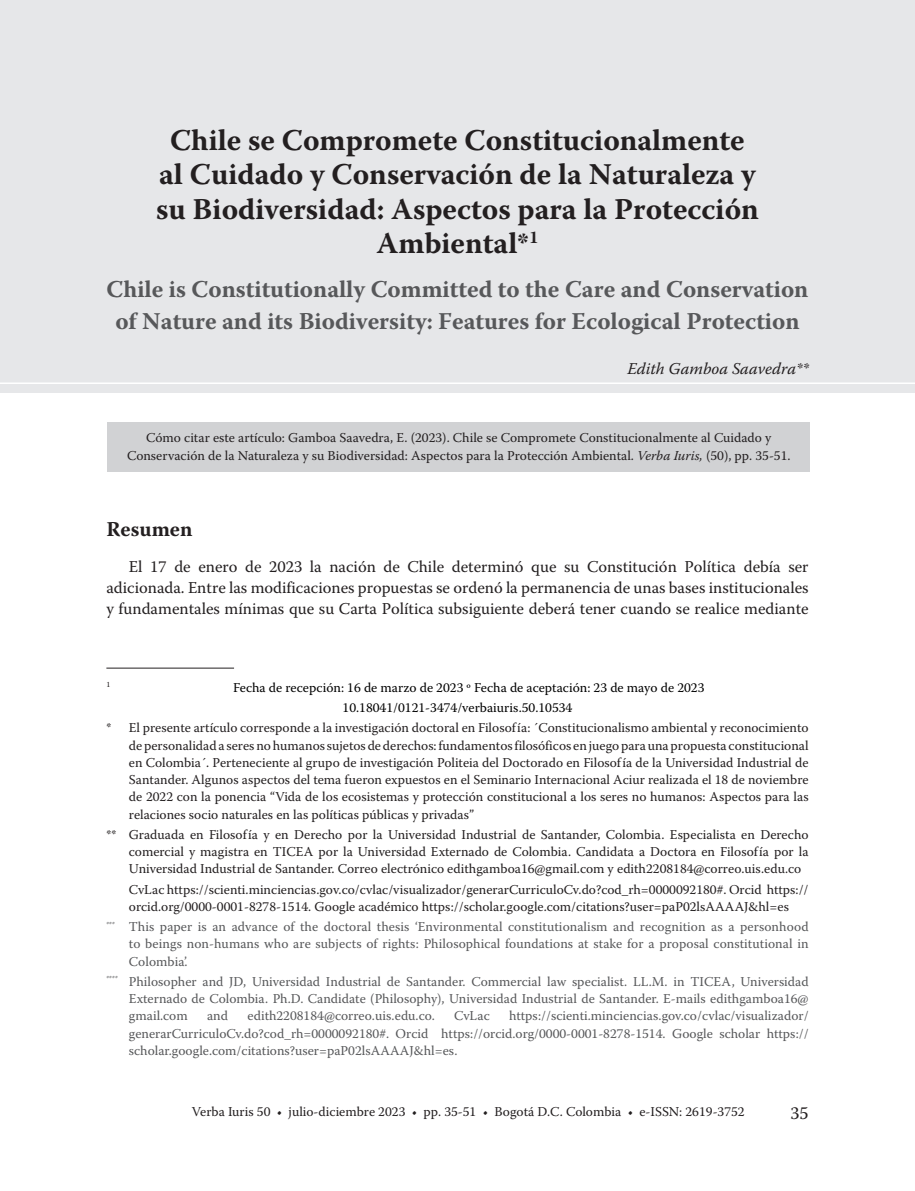
<style>
.page{position:relative;width:915px;height:1191px;background:#fff}
.page>*{position:absolute;margin:0;border:0;box-sizing:border-box;transform-origin:0 0}
.t1{font:700 30px/34.5px "Warnock Pro";color:#231f20;text-align:center}
.t2{font:700 24px/31.5px "Warnock Pro";color:#57585a;text-align:center}
.t3{font:700 21px "Warnock Pro";letter-spacing:.005em;color:#231f20}
.t4{font:18px "Warnock Pro";color:#231f20}
.t5{font:16.5px/21px "Warnock Pro";color:#231f20;text-align:justify}
.t6{font:italic 16.5px "Warnock Pro";color:#231f20}
.t7{font:13.5px/17.2px "Warnock Pro";color:#231f20;text-align:justify}
.t8{font:13.5px/17.2px "Warnock Pro";color:#57585a;text-align:justify}
.t9{font:13.5px/20.2px "Warnock Pro";color:#000}
.t10{font:7.8px "Warnock Pro";color:#231f20}
.s1{font-style:italic}
</style>
<div class="page">
<div style="left:0;top:0;width:914px;height:392px;background:#e6e7e9"></div>
<hr style="left:0;top:382px;width:914px;height:2px;background:#fff">
<div style="left:108px;top:422px;width:701px;height:50px;background:#d1d2d4"></div>
<hr style="left:106px;top:667px;width:128px;height:1px;background:#231f20">
<h1 class="t1" style="left:156px;top:122px;width:604px">Chile se Compromete Constitucionalmente al Cuidado y Conservación de la Naturaleza y su Biodiversidad: Aspectos para la Protección Ambiental*<sup>1</sup></h1>
<h2 class="t2" style="left:106px;top:273px;width:703px">Chile is Constitutionally Committed to the Care and Conservation of Nature and its Biodiversity: Features for Ecological Protection</h2>
<p class="t6" style="left:627px;top:359px;width:183px">Edith Gamboa Saavedra**</p>
<p class="t7" style="left:127px;top:428px;width:665px;line-height:18px;text-align:center">Cómo citar este artículo: Gamboa Saavedra, E. (2023). Chile se Compromete Constitucionalmente al Cuidado y<br>Conservación de la Naturaleza y su Biodiversidad: Aspectos para la Protección Ambiental. <span class="s1">Verba Iuris,</span> (50), pp. 35-51.</p>
<h3 class="t3" style="left:106px;top:517px;width:88px">Resumen</h3>
<p class="t5" style="left:106px;top:556px;width:703px;text-indent:23px">El 17 de enero de 2023 la nación de Chile determinó que su Constitución Política debía ser adicionada. Entre las modificaciones propuestas se ordenó la permanencia de unas bases institucionales y fundamentales mínimas que su Carta Política subsiguiente deberá tener cuando se realice mediante</p>
<p class="t10" style="left:106px;top:680px;width:5px">1</p>
<p class="t9" style="left:342px;top:677px;width:363px;text-indent:-109px">Fecha de recepción: 16 de marzo de 2023 º Fecha de aceptación: 23 de mayo de 2023<br>10.18041/0121-3474/verbaiuris.50.10534</p>
<p class="t7" style="left:129px;top:719px;width:681px;text-indent:-23px">* El presente artículo corresponde a la investigación doctoral en Filosofía: ´Constitucionalismo ambiental y reconocimiento de personalidad a seres no humanos sujetos de derechos: fundamentos filosóficos en juego para una propuesta constitucional en Colombia´. Perteneciente al grupo de investigación Politeia del Doctorado en Filosofía de la Universidad Industrial de Santander. Algunos aspectos del tema fueron expuestos en el Seminario Internacional Aciur realizada el 18 de noviembre de 2022 con la ponencia “Vida de los ecosistemas y protección constitucional a los seres no humanos: Aspectos para las relaciones socio naturales en las políticas públicas y privadas”</p>
<p class="t7" style="left:129px;top:825px;width:681px;text-indent:-23px">** Graduada en Filosofía y en Derecho por la Universidad Industrial de Santander, Colombia. Especialista en Derecho comercial y magistra en TICEA por la Universidad Externado de Colombia. Candidata a Doctora en Filosofía por la Universidad Industrial de Santander. Correo electrónico edithgamboa16@gmail.com y edith2208184@correo.uis.edu.co</p>
<p class="t7" style="left:129px;top:880px;width:681px">CvLac https://scienti.minciencias.gov.co/cvlac/visualizador/generarCurriculoCv.do?cod_rh=0000092180#. Orcid https:// orcid.org/0000-0001-8278-1514. Google académico https://scholar.google.com/citations?user=paP02lsAAAAJ&amp;hl=es</p>
<p class="t8" style="left:129px;top:917px;width:681px;text-indent:-23px"><sup>***</sup> This paper is an advance of the doctoral thesis ‘Environmental constitutionalism and recognition as a personhood to beings non-humans who are subjects of rights: Philosophical foundations at stake for a proposal constitutional in Colombia’.</p>
<p class="t8" style="left:129px;top:972px;width:681px;text-indent:-23px"><sup>****</sup> Philosopher and JD, Universidad Industrial de Santander. Commercial law specialist. LL.M. in TICEA, Universidad Externado de Colombia. Ph.D. Candidate (Philosophy), Universidad Industrial de Santander. E-mails edithgamboa16@ gmail.com</p>
<p class="t8" style="left:129px;top:1007px;width:681px;text-indent:380px">https://scienti.minciencias.gov.co/cvlac/visualizador/ generarCurriculoCv.do?cod_rh=0000092180#. Orcid https://orcid.org/0000-0001-8278-1514. Google scholar https:// scholar.google.com/citations?user=paP02lsAAAAJ&amp;hl=es.</p>
<p class="t8" style="left:207px;top:1007px;width:22px">and</p>
<p class="t8" style="left:247px;top:1007px;width:189px">edith2208184@correo.uis.edu.co.</p>
<p class="t8" style="left:454px;top:1007px;width:37px">CvLac</p>
<p class="t7" style="left:192px;top:1102px;width:554px">Verba Iuris 50 • julio-diciembre 2023 • pp. 35-51 • Bogotá D.C. Colombia • e-ISSN: 2619-3752</p>
<h3 class="t4" style="left:790px;top:1102px;width:20px">35</h3>
</div>
